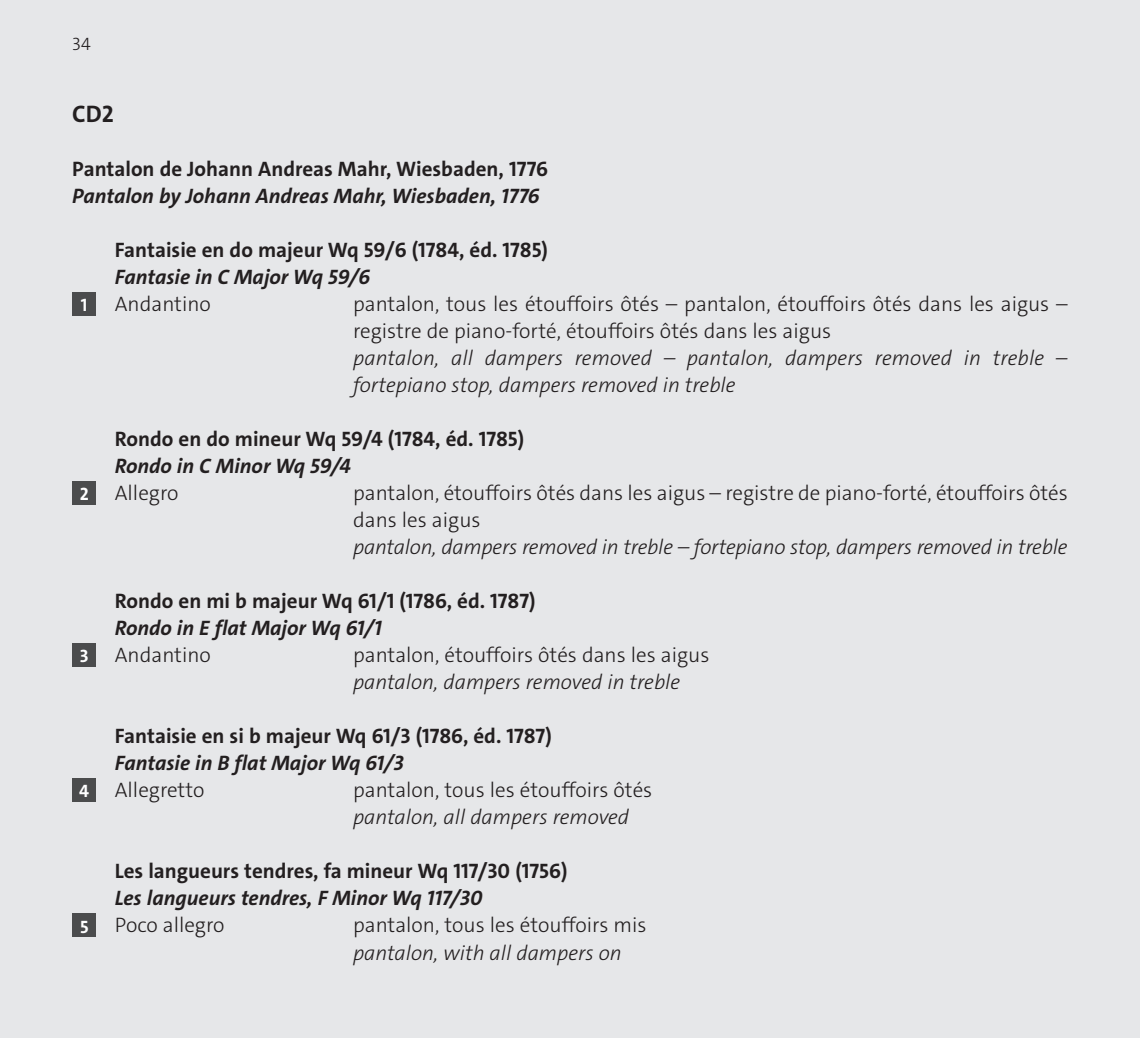
<style>
.page{position:relative;width:1140px;height:1038px;background:#fff}
.page>*{position:absolute;margin:0;border:0;box-sizing:border-box;transform-origin:0 0}
.t1{font:700 24px "The Sans C4 s";color:#231f20}
.t2{font:300 21px/27px "The Sans C4 s";color:#231f20}
.t3{font:italic 300 21px/27px "The Sans C4 s";color:#231f20}
.t4{font:700 21px "The Sans C4 s";color:#231f20}
.t5{font:italic 700 21px "The Sans C4 s";color:#231f20}
.t6{font:700 18px "The Sans C4 s";color:#fff}
.t7{font:300 18px "The Sans C4 s";color:#231f20}
</style>
<div class="page">
<div style="left:0;top:0;width:1140px;height:1037px;background:#e6e7e9"></div>
<div style="left:72px;top:292px;width:24px;height:24px;background:#4b4c4d"></div>
<div style="left:72px;top:481px;width:24px;height:24px;background:#4b4c4d"></div>
<div style="left:72px;top:643px;width:24px;height:24px;background:#4b4c4d"></div>
<div style="left:72px;top:778px;width:24px;height:24px;background:#4b4c4d"></div>
<div style="left:72px;top:913px;width:24px;height:24px;background:#4b4c4d"></div>
<p class="t7" style="left:72px;top:32px;width:20px">34</p>
<p class="t1" style="left:72px;top:99px;width:43px">CD2</p>
<p class="t4" style="left:72px;top:155px;width:477px">Pantalon de Johann Andreas Mahr, Wiesbaden, 1776</p>
<p class="t5" style="left:72px;top:182px;width:469px">Pantalon by Johann Andreas Mahr, Wiesbaden, 1776</p>
<p class="t4" style="left:115px;top:236px;width:434px">Fantaisie en do majeur Wq 59/6 (1784, éd. 1785)</p>
<p class="t5" style="left:115px;top:263px;width:257px">Fantasie in C Major Wq 59/6</p>
<p class="t6" style="left:81px;top:293px;width:8px">1</p>
<p class="t2" style="left:115px;top:291px;width:98px">Andantino</p>
<p class="t2" style="left:353px;top:291px;width:716px">pantalon, tous les étouffoirs ôtés – pantalon, étouffoirs ôtés dans les aigus – registre de piano-forté, étouffoirs ôtés dans les aigus</p>
<p class="t3" style="left:353px;top:345px;width:716px">pantalon, all dampers removed – pantalon, dampers removed in treble – fortepiano stop, dampers removed in treble</p>
<p class="t4" style="left:115px;top:425px;width:411px">Rondo en do mineur Wq 59/4 (1784, éd. 1785)</p>
<p class="t5" style="left:115px;top:452px;width:237px">Rondo in C Minor Wq 59/4</p>
<p class="t6" style="left:80px;top:482px;width:11px">2</p>
<p class="t2" style="left:115px;top:480px;width:65px">Allegro</p>
<p class="t2" style="left:353px;top:480px;width:716px">pantalon, étouffoirs ôtés dans les aigus – registre de piano-forté, étouffoirs ôtés dans les aigus</p>
<p class="t3" style="left:353px;top:534px;width:716px">pantalon, dampers removed in treble – fortepiano stop, dampers removed in treble</p>
<p class="t4" style="left:115px;top:587px;width:422px">Rondo en mi b majeur Wq 61/1 (1786, éd. 1787)</p>
<p class="t5" style="left:115px;top:614px;width:268px">Rondo in E flat Major Wq 61/1</p>
<p class="t6" style="left:80px;top:644px;width:10px">3</p>
<p class="t2" style="left:115px;top:642px;width:98px">Andantino</p>
<p class="t2" style="left:353px;top:642px;width:358px">pantalon, étouffoirs ôtés dans les aigus</p>
<p class="t3" style="left:353px;top:669px;width:329px">pantalon, dampers removed in treble</p>
<p class="t4" style="left:115px;top:722px;width:438px">Fantaisie en si b majeur Wq 61/3 (1786, éd. 1787)</p>
<p class="t5" style="left:115px;top:749px;width:290px">Fantasie in B flat Major Wq 61/3</p>
<p class="t6" style="left:79px;top:779px;width:11px">4</p>
<p class="t2" style="left:115px;top:777px;width:91px">Allegretto</p>
<p class="t2" style="left:353px;top:777px;width:301px">pantalon, tous les étouffoirs ôtés</p>
<p class="t3" style="left:353px;top:804px;width:278px">pantalon, all dampers removed</p>
<p class="t4" style="left:115px;top:857px;width:454px">Les langueurs tendres, fa mineur Wq 117/30 (1756)</p>
<p class="t5" style="left:115px;top:884px;width:369px">Les langueurs tendres, F Minor Wq 117/30</p>
<p class="t6" style="left:80px;top:914px;width:10px">5</p>
<p class="t2" style="left:115px;top:912px;width:111px">Poco allegro</p>
<p class="t2" style="left:353px;top:912px;width:295px">pantalon, tous les étouffoirs mis</p>
<p class="t3" style="left:353px;top:939px;width:270px">pantalon, with all dampers on</p>
</div>
